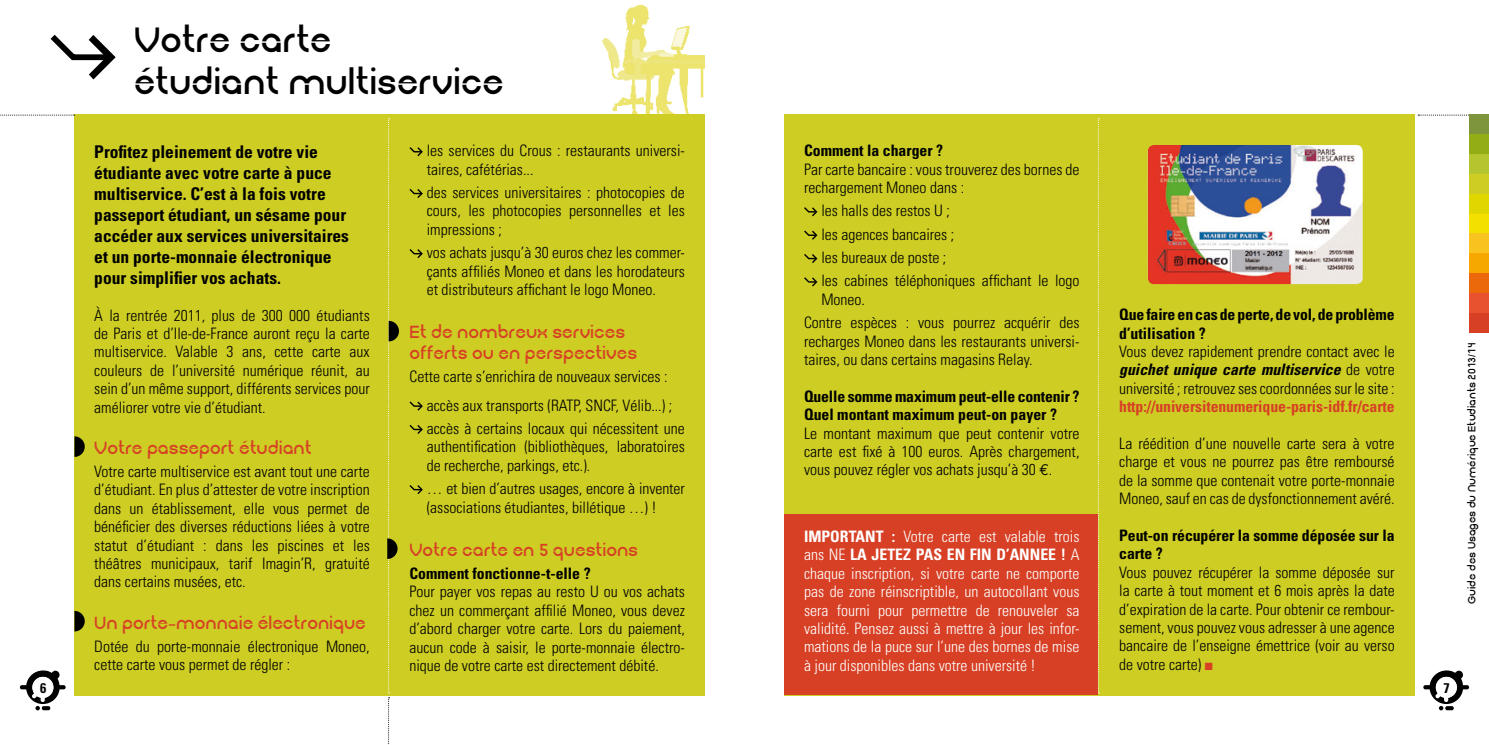
<style>
.page{position:relative;width:1489px;height:745px;background:#fff}
.page>*{position:absolute;margin:0;border:0;box-sizing:border-box;transform-origin:0 0}
.t1{font:35px/42px "gpkn";color:#000}
.t2{font:700 condensed 17.5px/21px "Univers";color:#000}
.t3{font:17.5px/21px "gpkn";color:#d74025}
.t4{font:300 condensed 15.75px/18.4px "Univers";color:#000;text-align:justify}
.t5{font:300 condensed 15.75px/18.4px "Univers";color:#fff;text-align:justify}
.t6{font:700 condensed 15.75px/18.4px "Univers";letter-spacing:-.005em;color:#000}
.t7{font:700 condensed 15.75px "Univers";letter-spacing:-.005em;color:#d74025}
.t8{font:700 condensed 14px "Univers";color:#000}
.t9{font:10.5px "gpkn";color:#000}
.s1{font-family:"Euro Mono";font-weight:400;font-stretch:normal}
.s2{font-weight:700}
.s3{font-weight:700;font-style:italic}
.s4{color:#d74025}
</style>
<div class="page">
<img style="left:602px;top:5px;width:102px;height:109px">
<div style="left:74px;top:114px;width:630px;height:580px;background:#cdcd24"></div>
<svg style="left:1423px;top:670px;width:46px;height:40px"></svg>
<div style="left:1435px;top:676px;width:21px;height:21px;background:#fff;border-radius:50%"></div>
<div style="left:784px;top:114px;width:630px;height:580px;background:#cdcd24"></div>
<div style="left:784px;top:514px;width:313px;height:180px;background:#d74025"></div>
<svg style="left:1097px;top:118px;width:2px;height:574px"></svg>
<svg style="left:1417px;top:115px;width:72px;height:1px"></svg>
<div style="left:1468px;top:114px;width:20px;height:20px;background:#7f953c"></div>
<div style="left:1468px;top:134px;width:20px;height:20px;background:#92ad15"></div>
<div style="left:1468px;top:154px;width:20px;height:20px;background:#b5c530"></div>
<div style="left:1468px;top:174px;width:20px;height:19px;background:#cdcd24"></div>
<div style="left:1468px;top:193px;width:20px;height:20px;background:#e0d700"></div>
<div style="left:1468px;top:213px;width:20px;height:20px;background:#f3e000"></div>
<div style="left:1468px;top:233px;width:20px;height:20px;background:#f9c31f"></div>
<div style="left:1468px;top:253px;width:20px;height:20px;background:#f7a800"></div>
<div style="left:1468px;top:273px;width:20px;height:20px;background:#eb690b"></div>
<div style="left:1468px;top:293px;width:20px;height:20px;background:#e8522f"></div>
<div style="left:1468px;top:313px;width:20px;height:19px;background:#d74025"></div>
<svg style="left:19px;top:670px;width:47px;height:40px"></svg>
<div style="left:32px;top:676px;width:21px;height:21px;background:#fff;border-radius:50%"></div>
<svg style="left:50px;top:34px;width:66px;height:45px"></svg>
<svg style="left:74px;top:436px;width:11px;height:20px"></svg>
<svg style="left:74px;top:610px;width:11px;height:21px"></svg>
<svg style="left:409px;top:147px;width:14px;height:9px"></svg>
<svg style="left:409px;top:189px;width:14px;height:9px"></svg>
<svg style="left:409px;top:249px;width:14px;height:9px"></svg>
<svg style="left:409px;top:401px;width:14px;height:9px"></svg>
<svg style="left:409px;top:425px;width:14px;height:9px"></svg>
<svg style="left:409px;top:485px;width:14px;height:9px"></svg>
<svg style="left:0;top:115px;width:75px;height:1px"></svg>
<svg style="left:804px;top:207px;width:13px;height:9px"></svg>
<svg style="left:804px;top:230px;width:13px;height:9px"></svg>
<svg style="left:804px;top:254px;width:13px;height:9px"></svg>
<svg style="left:804px;top:277px;width:13px;height:9px"></svg>
<img style="left:1147px;top:145px;width:215px;height:139px">
<svg style="left:387px;top:118px;width:12px;height:627px"></svg>
<p class="t8" style="left:40px;top:679px;width:8px">6</p>
<h1 class="t1" style="left:134px;top:19px;width:371px">Votre carte<br>étudiant multiservice</h1>
<p class="t2" style="left:94px;top:140px;width:256px">Profitez pleinement de votre vie étudiante avec votre carte à puce multiservice. C’est à la fois votre passeport étudiant, un sésame pour accéder aux services universitaires et un porte-monnaie électronique pour simplifier vos achats.</p>
<p class="t4" style="left:94px;top:305px;width:277px">À la rentrée 2011, plus de 300 000 étudiants de Paris et d’Ile-de-France auront reçu la carte multiservice. Valable 3 ans, cette carte aux couleurs de l’université numérique réunit, au sein d’un même support, différents services pour améliorer votre vie d’étudiant.</p>
<p class="t3" style="left:94px;top:436px;width:219px">Votre passeport étudiant</p>
<p class="t4" style="left:94px;top:462px;width:277px">Votre carte multiservice est avant tout une carte d’étudiant. En plus d’attester de votre inscription dans un établissement, elle vous permet de bénéficier des diverses réductions liées à votre statut d’étudiant : dans les piscines et les théâtres municipaux, tarif Imagin’R, gratuité dans certains musées, etc.</p>
<p class="t3" style="left:94px;top:611px;width:273px">Un porte-monnaie électronique</p>
<p class="t4" style="left:94px;top:636px;width:277px">Dotée du porte-monnaie électronique Moneo, cette carte vous permet de régler :</p>
<p class="t4" style="left:427px;top:141px;width:260px">les services du Crous : restaurants universi&shy;taires, cafétérias...</p>
<p class="t4" style="left:427px;top:183px;width:260px">des services universitaires : photocopies de cours, les photocopies personnelles et les impressions ;</p>
<p class="t4" style="left:427px;top:243px;width:260px">vos achats jusqu’à 30 euros chez les commer&shy;çants affiliés Moneo et dans les horodateurs et distributeurs affichant le logo Moneo.</p>
<p class="t3" style="left:409px;top:321px;width:229px">Et de nombreux services offerts ou en perspectives</p>
<p class="t4" style="left:409px;top:362px;width:264px;line-height:28.3px;text-align:right">Cette carte s’enrichira de nouveaux services : accès aux transports (RATP, SNCF, Vélib...) ;</p>
<p class="t4" style="left:427px;top:419px;width:260px">accès à certains locaux qui nécessitent une authentification (bibliothèques, laboratoires de recherche, parkings, etc.).</p>
<p class="t4" style="left:427px;top:479px;width:260px">… et bien d’autres usages, encore à inventer (associations étudiantes, billétique …) !</p>
<p class="t3" style="left:409px;top:538px;width:230px">Votre carte en 5 questions</p>
<p class="t6" style="left:409px;top:563px;width:183px">Comment fonctionne-t-elle ?</p>
<p class="t4" style="left:409px;top:582px;width:277px">Pour payer vos repas au resto U ou vos achats chez un commerçant affilié Moneo, vous devez d’abord charger votre carte. Lors du paiement, aucun code à saisir, le porte-monnaie électro&shy;nique de votre carte est directement débité.</p>
<p class="t6" style="left:804px;top:141px;width:141px">Comment la charger ?</p>
<p class="t4" style="left:804px;top:159px;width:277px">Par carte bancaire : vous trouverez des bornes de rechargement Moneo dans :</p>
<p class="t4" style="left:821px;top:199px;width:260px;line-height:23.3px;text-align:left">les halls des restos U ;<br>les agences bancaires ;<br>les bureaux de poste ;<br>les cabines téléphoniques affichant le logo</p>
<p class="t4" style="left:804px;top:287px;width:277px;line-height:23.3px;text-indent:17px">Moneo.<br>Contre espèces : vous pourrez acquérir des</p>
<p class="t4" style="left:804px;top:331px;width:277px">recharges Moneo dans les restaurants universi&shy;taires, ou dans certains magasins Relay.</p>
<p class="t6" style="left:804px;top:386px;width:277px">Quelle somme maximum peut-elle contenir ?<br>Quel montant maximum peut-on payer ?</p>
<p class="t4" style="left:804px;top:423px;width:277px">Le montant maximum que peut contenir votre carte est fixé à 100 euros. Après chargement, vous pouvez régler vos achats jusqu’à 30 <span class="s1">€</span>.</p>
<p class="t5" style="left:804px;top:526px;width:277px"><span class="s2">IMPORTANT :</span> Votre carte est valable trois ans NE <span class="s2">LA JETEZ PAS EN FIN D’ANNEE !</span> A chaque inscription, si votre carte ne comporte pas de zone réinscriptible, un autocollant vous sera fourni pour permettre de renouveler sa validité. Pensez aussi à mettre à jour les infor&shy;mations de la puce sur l’une des bornes de mise à jour disponibles dans votre université !</p>
<p class="t6" style="left:1119px;top:305px;width:277px">Que faire en cas de perte, de vol, de problème d’utilisation ?</p>
<p class="t4" style="left:1119px;top:342px;width:277px">Vous devez rapidement prendre contact avec le <span class="s3">guichet unique carte multiservice</span> de votre université ; retrouvez ses coordonnées sur le site :</p>
<p class="t7" style="left:1119px;top:396px;width:277px">http://universitenumerique-paris-idf.fr/carte</p>
<p class="t4" style="left:1119px;top:434px;width:277px">La réédition d’une nouvelle carte sera à votre charge et vous ne pourrez pas être remboursé de la somme que contenait votre porte-monnaie Moneo, sauf en cas de dysfonctionnement avéré.</p>
<p class="t6" style="left:1119px;top:525px;width:277px">Peut-on récupérer la somme déposée sur la carte ?</p>
<p class="t4" style="left:1119px;top:562px;width:277px">Vous pouvez récupérer la somme déposée sur la carte à tout moment et 6 mois après la date d’expiration de la carte. Pour obtenir ce rembour&shy;sement, vous pouvez vous adresser à une agence bancaire de l’enseigne émettrice (voir au verso de votre carte) <span class="s4">■</span></p>
<p class="t9" style="left:1464px;top:603px;width:262px;rotate:-90deg">Guide des Usages du Numérique Etudiants 2013/14</p>
<p class="t8" style="left:1443px;top:679px;width:8px">7</p>
</div>
